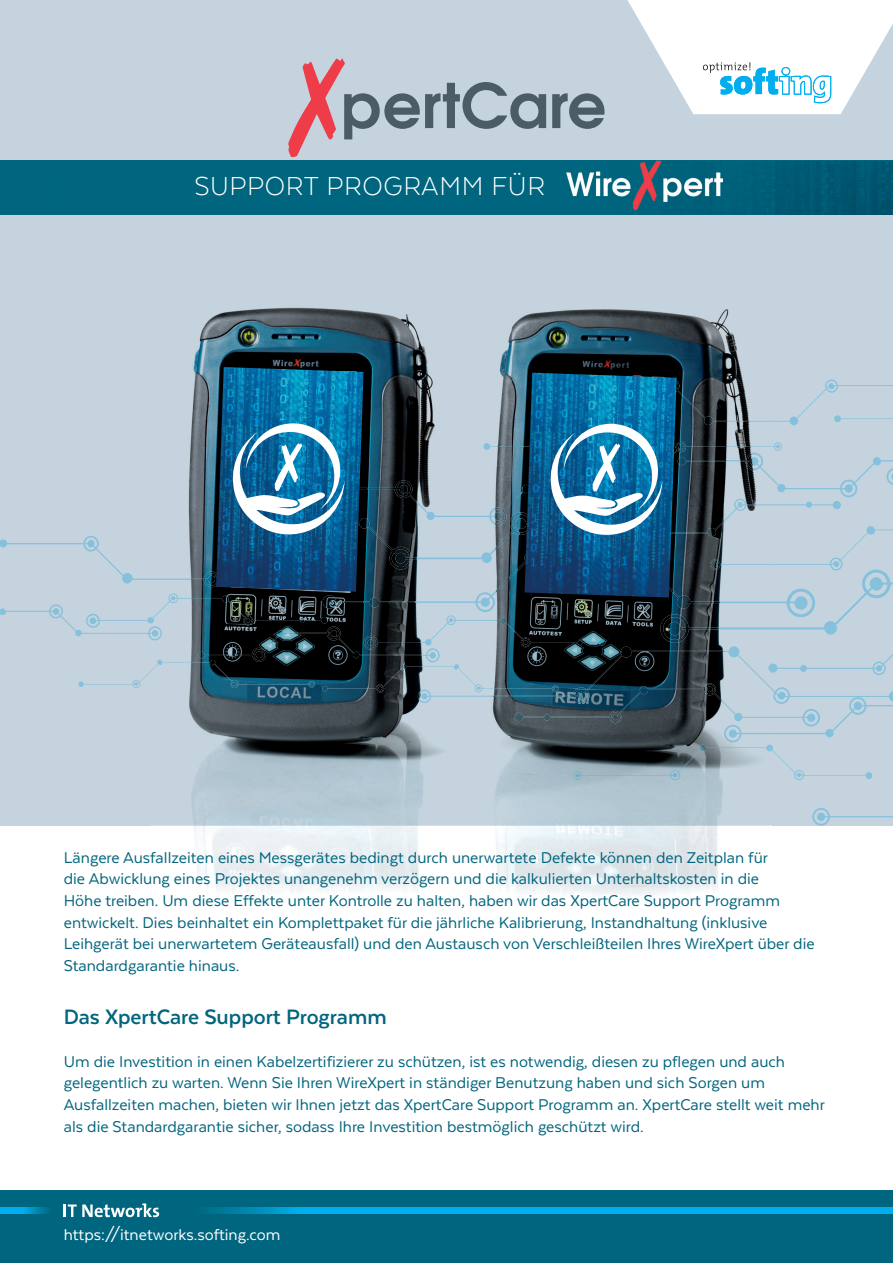
<style>
.page{position:relative;width:893px;height:1263px;background:#fff}
.page>*{position:absolute;margin:0;border:0;box-sizing:border-box;transform-origin:0 0}
.t1{font:700 61.2px "Te X Gyre Adventor";color:#4c5c65}
.t2{font:300 30px "Texta";letter-spacing:.02em;color:#fff}
.t3{font:700 24px "Texta";color:#00657e}
.t4{font:18px/21.6px "Texta";color:#00657e}
.t5{font:18px "Texta";color:#fff}
</style>
<div class="page">
<div style="left:0;top:0;width:893px;height:826px;background:#c4d3dd"></div>
<svg style="left:812px;top:808px;width:81px;height:18px"></svg>
<svg style="left:770px;top:526px;width:123px;height:109px"></svg>
<svg style="left:770px;top:745px;width:102px;height:35px"></svg>
<svg style="left:770px;top:687px;width:123px;height:50px"></svg>
<svg style="left:770px;top:442px;width:12px;height:9px"></svg>
<svg style="left:770px;top:457px;width:123px;height:52px"></svg>
<svg style="left:78px;top:671px;width:73px;height:17px"></svg>
<svg style="left:0;top:604px;width:151px;height:35px"></svg>
<svg style="left:770px;top:380px;width:123px;height:45px"></svg>
<svg style="left:0;top:536px;width:151px;height:48px"></svg>
<div style="left:0;top:1190px;width:893px;height:73px;background:#00657e"></div>
<svg style="left:0;top:1207px;width:48px;height:6px"></svg>
<svg style="left:206px;top:1207px;width:687px;height:6px;background:#00a9e7"></svg>
<img style="left:722px;top:161px;width:171px;height:36px">
<div style="left:53px;top:161px;width:514px;height:36px;background:#00657e"></div>
<div style="left:0;top:161px;width:53px;height:54px;background:#00657e"></div>
<img style="left:683px;top:197px;width:210px;height:18px">
<div style="left:52px;top:197px;width:526px;height:18px;background:#00657e"></div>
<img style="left:578px;top:210px;width:105px;height:5px">
<img style="left:567px;top:160px;width:155px;height:50px">
<img style="left:194px;top:826px;width:524px;height:70px">
<img style="left:151px;top:307px;width:361px;height:519px">
<img style="left:512px;top:309px;width:244px;height:238px">
<img style="left:512px;top:775px;width:258px;height:51px">
<img style="left:660px;top:614px;width:110px;height:29px">
<img style="left:418px;top:646px;width:348px;height:58px">
<img style="left:323px;top:547px;width:447px;height:65px">
<img style="left:710px;top:559px;width:60px;height:11px">
<svg style="left:768px;top:654px;width:125px;height:21px"></svg>
<img style="left:724px;top:725px;width:46px;height:17px">
<img style="left:574px;top:744px;width:196px;height:36px">
<img style="left:515px;top:683px;width:255px;height:40px">
<img style="left:364px;top:480px;width:160px;height:31px">
<img style="left:483px;top:442px;width:287px;height:36px">
<img style="left:677px;top:496px;width:93px;height:43px">
<img style="left:678px;top:453px;width:92px;height:25px">
<img style="left:151px;top:626px;width:11px;height:14px">
<img style="left:151px;top:660px;width:164px;height:28px">
<img style="left:151px;top:593px;width:177px;height:32px">
<img style="left:198px;top:626px;width:242px;height:36px">
<img style="left:322px;top:664px;width:237px;height:28px">
<img style="left:364px;top:615px;width:241px;height:35px">
<img style="left:364px;top:511px;width:160px;height:58px">
<img style="left:677px;top:380px;width:93px;height:45px">
<img style="left:151px;top:532px;width:65px;height:55px">
<img style="left:216px;top:367px;width:148px;height:225px">
<img style="left:524px;top:373px;width:153px;height:224px">
<svg style="left:627px;top:0;width:266px;height:114px"></svg>
<svg style="left:64px;top:1203px;width:95px;height:14px"></svg>
<svg style="left:546px;top:419px;width:116px;height:122px;background:#4a92b9"></svg>
<svg style="left:228px;top:418px;width:117px;height:122px;background:#4a90b7"></svg>
<h1 class="t1" style="left:341px;top:52px;width:267px">pertCare</h1>
<h2 class="t2" style="left:194px;top:170px;width:352px">SUPPORT PROGRAMM FÜR</h2>
<p class="t4" style="left:64px;top:846px;width:752px">Längere Ausfallzeiten eines Messgerätes bedingt durch unerwartete Defekte können den Zeitplan für<br>die Abwicklung eines Projektes unangenehm verzögern und die kalkulierten Unterhaltskosten in die<br>Höhe treiben. Um diese Effekte unter Kontrolle zu halten, haben wir das XpertCare Support Programm entwickelt. Dies beinhaltet ein Komplettpaket für die jährliche Kalibrierung, Instandhaltung (inklusive Leihgerät bei unerwartetem Geräteausfall) und den Austausch von Verschleißteilen Ihres WireXpert über die Standardgarantie hinaus.</p>
<h3 class="t3" style="left:64px;top:1004px;width:324px">Das XpertCare Support Programm</h3>
<p class="t4" style="left:64px;top:1050px;width:763px">Um die Investition in einen Kabelzertifizierer zu schützen, ist es notwendig, diesen zu pflegen und auch gelegentlich zu warten. Wenn Sie Ihren WireXpert in ständiger Benutzung haben und sich Sorgen um Ausfallzeiten machen, bieten wir Ihnen jetzt das XpertCare Support Programm an. XpertCare stellt weit mehr als die Standardgarantie sicher, sodass Ihre Investition bestmöglich geschützt wird.</p>
<p class="t5" style="left:64px;top:1225px;width:218px">https://itnetworks.softing.com</p>
</div>
